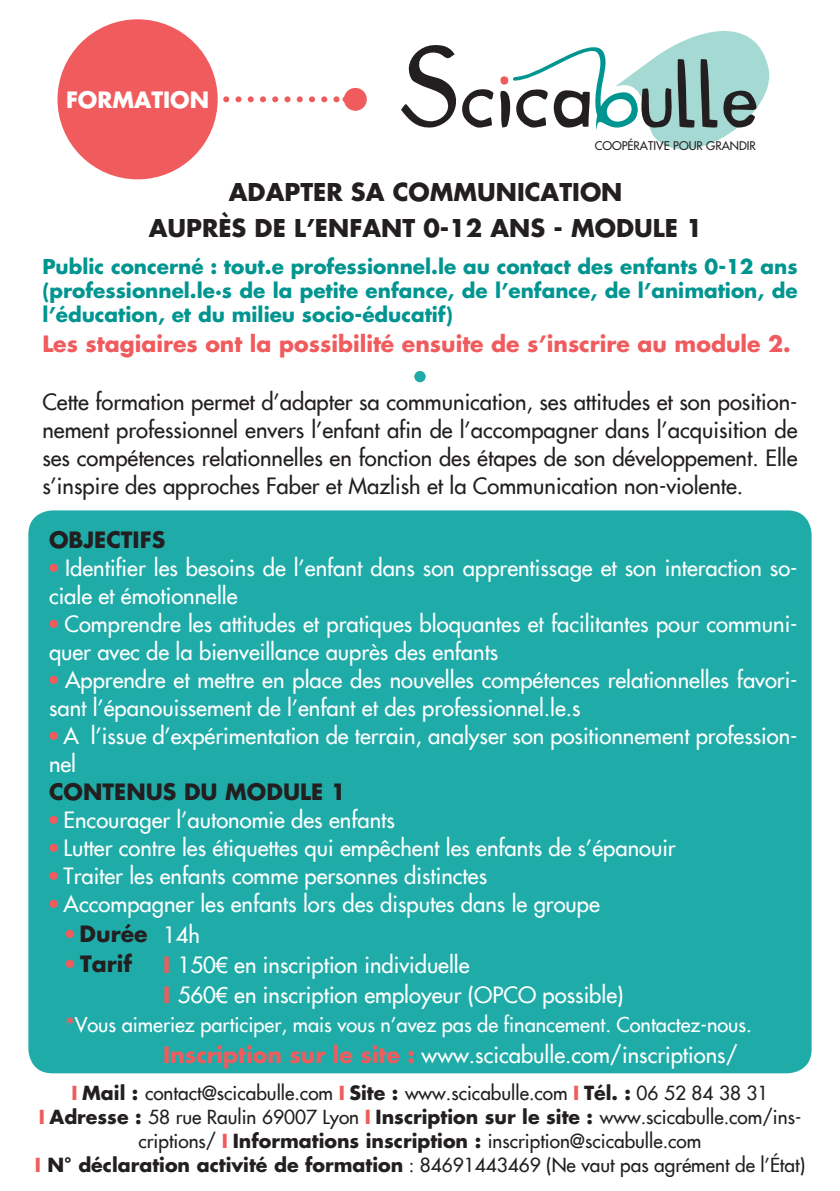
<style>
.page{position:relative;width:840px;height:1191px;background:#fff}
.page>*{position:absolute;margin:0;border:0;box-sizing:border-box;transform-origin:0 0}
.t1{font:700 24px/36px "Futura";color:#231f20;text-align:center}
.t2{font:22px/28px "Futura";color:#fff}
.t3{font:22px/28px "Futura";color:#231f20;text-align:justify}
.t4{font:700 22px "Futura";color:#f05c5e}
.t5{font:700 22px "Futura";color:#231f20}
.t6{font:700 22px "Futura";color:#fff}
.t7{font:700 20px/24px "Futura";color:#009590;text-align:justify}
.t8{font:20px "Futura";color:#fff}
.t9{font:19px/24px "Futura";color:#231f20;text-align:center}
.t10{font:11.6px "Futura";color:#231f20}
.s1{font-family:"Futura Std";font-weight:700;font-stretch:condensed;color:#f05c5e}
.s2{font-weight:700;color:#f05c5e}
.s3{font-family:"Arial"}
.s4{font-family:"Futura Std";font-stretch:condensed;color:#f05c5e}
.s5{font-weight:700}
</style>
<div class="page">
<div style="left:28px;top:510px;width:783px;height:563px;background:#1faca9;border-radius:24px"></div>
<div style="left:344px;top:88px;width:22px;height:23px;background:#f05c5e;border-radius:50%"></div>
<svg style="left:217px;top:96px;width:122px;height:6px"></svg>
<div style="left:57px;top:19px;width:160px;height:160px;background:#f05c5e;border-radius:50%"></div>
<svg style="left:401px;top:45px;width:92px;height:83px"></svg>
<svg style="left:500px;top:31px;width:268px;height:119px"></svg>
<div style="left:414px;top:371px;width:11px;height:11px;background:#1faca9;border-radius:50%"></div>
<p class="t6" style="left:66px;top:91px;width:144px">FORMATION</p>
<p class="t10" style="left:594px;top:140px;width:163px">COOPÉRATIVE POUR GRANDIR</p>
<p class="t1" style="left:149px;top:176px;width:555px">ADAPTER SA COMMUNICATION<br>AUPRÈS DE L’ENFANT 0-12 ANS - MODULE 1</p>
<p class="t7" style="left:42px;top:256px;width:756px">Public concerné : tout.e professionnel.le au contact des enfants 0-12 ans (professionnel.le·s de la petite enfance, de l’enfance, de l’animation, de l’éducation, et du milieu socio-éducatif)</p>
<p class="t4" style="left:42px;top:335px;width:749px">Les stagiaires ont la possibilité ensuite de s’inscrire au module 2.</p>
<p class="t3" style="left:42px;top:390px;width:756px">Cette formation permet d’adapter sa communication, ses attitudes et son position&shy;nement professionnel envers l’enfant afin de l’accompagner dans l’acquisition de ses compétences relationnelles en fonction des étapes de son développement. Elle s’inspire des approches Faber et Mazlish et la Communication non-violente.</p>
<p class="t5" style="left:49px;top:531px;width:118px">OBJECTIFS</p>
<p class="t2" style="left:49px;top:555px;width:749px"><span class="s1">•</span> Identifier les besoins de l’enfant dans son apprentissage et son interaction so&shy;ciale et émotionnelle</p>
<p class="t2" style="left:49px;top:611px;width:749px"><span class="s1">•</span> Comprendre les attitudes et pratiques bloquantes et facilitantes pour communi&shy;quer avec de la bienveillance auprès des enfants</p>
<p class="t2" style="left:49px;top:667px;width:749px"><span class="s1">•</span> Apprendre et mettre en place des nouvelles compétences relationnelles favori&shy;sant l’épanouissement de l’enfant et des professionnel.le.s</p>
<p class="t2" style="left:49px;top:723px;width:749px"><span class="s1">•</span> A l’issue d’expérimentation de terrain, analyser son positionnement profession&shy;nel</p>
<p class="t5" style="left:49px;top:783px;width:298px">CONTENUS DU MODULE 1</p>
<p class="t2" style="left:49px;top:807px;width:347px"><span class="s1">•</span> Encourager l’autonomie des enfants</p>
<p class="t2" style="left:49px;top:835px;width:627px"><span class="s1">•</span> Lutter contre les étiquettes qui empêchent les enfants de s’épanouir</p>
<p class="t2" style="left:49px;top:863px;width:439px"><span class="s1">•</span> Traiter les enfants comme personnes distinctes</p>
<p class="t2" style="left:49px;top:891px;width:552px"><span class="s1">•</span> Accompagner les enfants lors des disputes dans le groupe</p>
<p class="t2" style="left:163px;top:921px;width:462px;line-height:30px">14h<br><span class="s2">I</span> 150<span class="s3">€</span> en inscription individuelle<br><span class="s2">I</span> 560<span class="s3">€</span> en inscription employeur (OPCO possible)</p>
<p class="t2" style="left:163px;top:1042px;width:576px"><span class="s2">Inscription sur le site :</span> www.scicabulle.com/inscriptions/</p>
<p class="t5" style="left:65px;top:925px;width:83px"><span class="s4">•</span> Durée</p>
<p class="t5" style="left:65px;top:955px;width:68px"><span class="s4">•</span> Tarif</p>
<p class="t8" style="left:65px;top:1016px;width:688px"><span class="s2">*</span>Vous aimeriez participer, mais vous n’avez pas de financement. Contactez-nous.</p>
<p class="t9" style="left:35px;top:1082px;width:771px"><span class="s2">I</span> <span class="s5">Mail :</span> contact@scicabulle.com <span class="s2">I</span> <span class="s5">Site :</span> www.scicabulle.com <span class="s2">I</span> <span class="s5">Tél. :</span> 06 52 84 38 31<br><span class="s2">I</span> <span class="s5">Adresse :</span> 58 rue Raulin 69007 Lyon <span class="s2">I</span> <span class="s5">Inscription sur le site :</span> www.scicabulle.com/ins&shy;criptions/ <span class="s2">I</span> <span class="s5">Informations inscription :</span> inscription@scicabulle.com<br><span class="s2">I</span> <span class="s5">N° déclaration activité de formation</span> : 84691443469 (Ne vaut pas agrément de l’État)</p>
</div>
